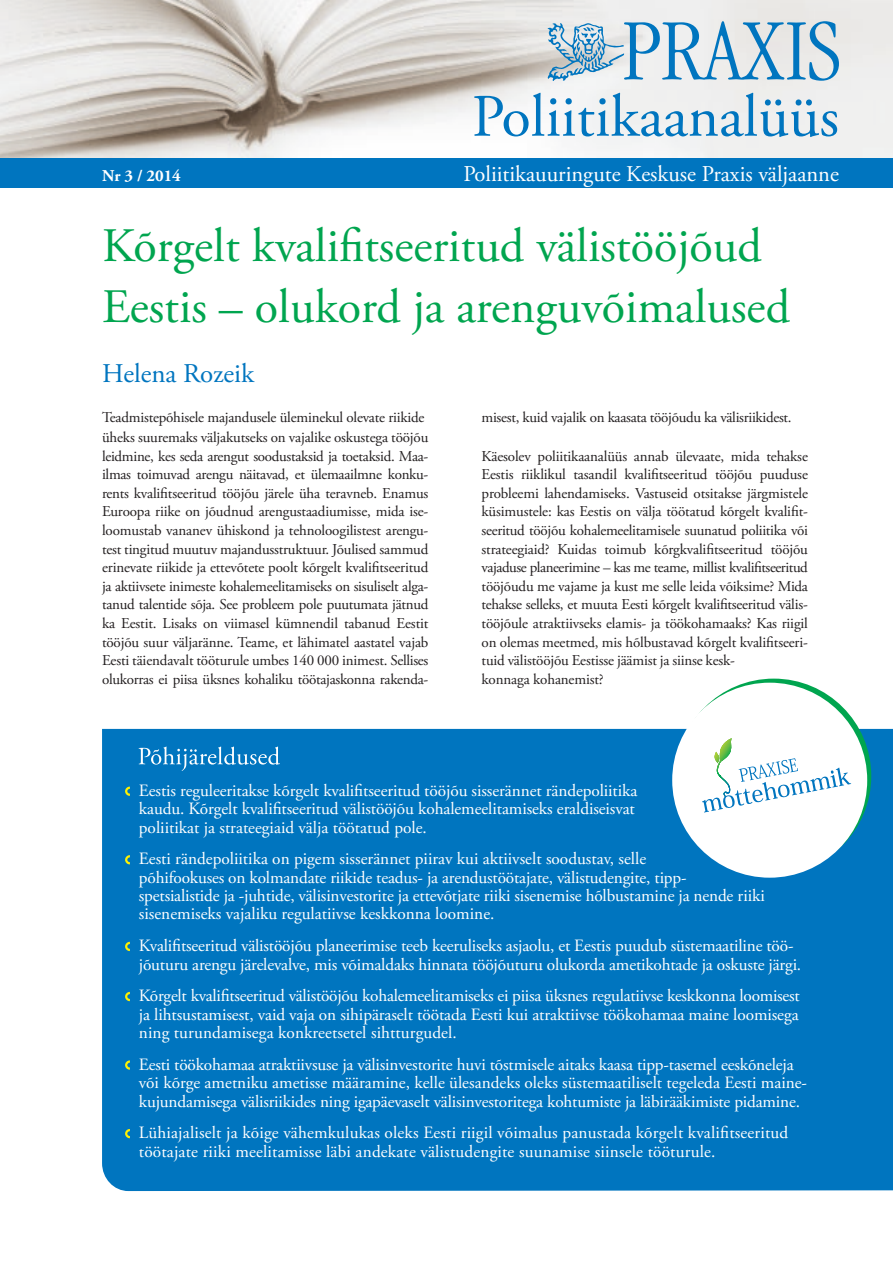
<style>
.page{position:relative;width:893px;height:1263px;background:#fff}
.page>*{position:absolute;margin:0;border:0;box-sizing:border-box;transform-origin:0 0}
.t1{font:60px "Adobe Garamond Pro";color:#0075bf}
.t2{font:48px/60.3px "Adobe Garamond Pro";color:#00a54f}
.t3{font:27px "Adobe Garamond Pro";color:#0075bf}
.t4{font:22.5px "Adobe Garamond Pro";color:#fff}
.t5{font:17.25px/18.5px "Adobe Garamond Pro";letter-spacing:-.005em;color:#fff}
.t6{font:700 16.5px "Adobe Garamond Pro";color:#fff}
.t7{font:15px/18.6px "Adobe Garamond Pro";letter-spacing:-.01em;color:#231f20}
</style>
<div class="page">
<img style="left:0;top:0;width:893px;height:159px">
<div style="left:0;top:159px;width:893px;height:29px;background:#0075bf"></div>
<svg style="left:548px;top:21px;width:291px;height:60px"></svg>
<div style="left:102px;top:729px;width:791px;height:462px;background:#0075bf"></div>
<svg style="left:676px;top:679px;width:195px;height:195px"></svg>
<div style="left:672px;top:683px;width:195px;height:195px;background:#fff;border-radius:50%"></div>
<svg style="left:702px;top:738px;width:149px;height:74px"></svg>
<svg style="left:125px;top:787px;width:5px;height:9px"></svg>
<svg style="left:125px;top:855px;width:5px;height:9px"></svg>
<svg style="left:125px;top:942px;width:5px;height:9px"></svg>
<svg style="left:125px;top:992px;width:5px;height:9px"></svg>
<svg style="left:125px;top:1060px;width:5px;height:10px"></svg>
<svg style="left:125px;top:1129px;width:5px;height:9px"></svg>
<svg style="left:139px;top:746px;width:141px;height:25px;background:#2c8cc9"></svg>
<h1 class="t1" style="left:472px;top:93px;width:369px">Poliitikaanalüüs</h1>
<p class="t6" style="left:102px;top:169px;width:80px">Nr 3 / 2014</p>
<h3 class="t4" style="left:463px;top:165px;width:377px">Poliitikauuringute Keskuse Praxis väljaanne</h3>
<h2 class="t2" style="left:102px;top:220px;width:689px">Kõrgelt kvalifitseeritud välistööjõud<br>Eestis – olukord ja arenguvõimalused</h2>
<h3 class="t3" style="left:102px;top:363px;width:154px">Helena Rozeik</h3>
<p class="t7" style="left:102px;top:408px;width:328px;line-height:20.1px">Teadmistepõhisele majandusele üleminekul olevate riikide üheks suuremaks väljakutseks on vajalike oskustega tööjõu</p>
<p class="t7" style="left:102px;top:448px;width:328px;text-align:justify">leidmine, kes seda arengut soodustaksid ja toetaksid. Maa&shy;ilmas toimuvad arengu näitavad, et ülemaailmne konku&shy;rents kvalifitseeritud tööjõu järele üha teravneb. Enamus Euroopa riike on jõudnud arengustaadiumisse, mida ise&shy;loomustab vananev ühiskond ja tehnoloogilistest arengu&shy;test tingitud muutuv majandusstruktuur. Jõulised sammud erinevate riikide ja ettevõtete poolt kõrgelt kvalifitseeritud ja aktiivsete inimeste kohalemeelitamiseks on sisuliselt alga&shy;tanud talentide sõja. See probleem pole puutumata jätnud ka Eestit. Lisaks on viimasel kümnendil tabanud Eestit tööjõu suur väljaränne. Teame, et lähimatel aastatel vajab Eesti täiendavalt tööturule umbes 140 000 inimest. Sellises olukorras ei piisa üksnes kohaliku töötajaskonna rakenda-</p>
<p class="t7" style="left:482px;top:409px;width:312px">misest, kuid vajalik on kaasata tööjõudu ka välisriikidest.</p>
<p class="t7" style="left:482px;top:448px;width:328px">Käesolev poliitikaanalüüs annab ülevaate, mida tehakse Eestis riiklikul tasandil kvalifitseeritud tööjõu puuduse probleemi lahendamiseks. Vastuseid otsitakse järgmistele küsimustele: kas Eestis on välja töötatud kõrgelt kvalifit&shy;seeritud tööjõu kohalemeelitamisele suunatud poliitika või strateegiaid? Kuidas toimub kõrgkvalifitseeritud tööjõu vajaduse planeerimine – kas me teame, millist kvalifitseeritud tööjõudu me vajame ja kust me selle leida võiksime? Mida tehakse selleks, et muuta Eesti kõrgelt kvalifitseeritud välis&shy;tööjõule atraktiivseks elamis- ja töökohamaaks? Kas riigil on olemas meetmed, mis hõlbustavad kõrgelt kvalifitseeri&shy;tuid välistööjõu Eestisse jäämist ja siinse kesk-<br>konnaga kohanemist?</p>
<p class="t5" style="left:139px;top:782px;width:500px">Eestis reguleeritakse kõrgelt kvalifitseeritud tööjõu sisserännet rändepoliitika kaudu. Kõrgelt kvalifitseeritud välistööjõu kohalemeelitamiseks eraldiseisvat poliitikat ja strateegiaid välja töötatud pole.</p>
<p class="t5" style="left:139px;top:851px;width:627px">Eesti rändepoliitika on pigem sisserännet piirav kui aktiivselt soodustav, selle<br>põhifookuses on kolmandate riikide teadus- ja arendustöötajate, välistudengite, tipp&shy;spetsialistide ja -juhtide, välisinvestorite ja ettevõtjate riiki sisenemise hõlbustamine ja nende riiki sisenemiseks vajaliku regulatiivse keskkonna loomine.</p>
<p class="t5" style="left:139px;top:938px;width:664px">Kvalifitseeritud välistööjõu planeerimise teeb keeruliseks asjaolu, et Eestis puudub süstemaatiline töö&shy;jõuturu arengu järelevalve, mis võimaldaks hinnata tööjõuturu olukorda ametikohtade ja oskuste järgi.</p>
<p class="t5" style="left:139px;top:988px;width:662px;text-align:justify">Kõrgelt kvalifitseeritud välistööjõu kohalemeelitamiseks ei piisa üksnes regulatiivse keskkonna loomisest ja lihtsustamisest, vaid vaja on sihipäraselt töötada Eesti kui atraktiivse töökohamaa maine loomisega ning turundamisega konkreetsetel sihtturgudel.</p>
<p class="t5" style="left:139px;top:1056px;width:670px">Eesti töökohamaa atraktiivsuse ja välisinvestorite huvi tõstmisele aitaks kaasa tipp-tasemel eeskõneleja või kõrge ametniku ametisse määramine, kelle ülesandeks oleks süstemaatiliselt tegeleda Eesti maine&shy;kujundamisega välisriikides ning igapäevaselt välisinvestoritega kohtumiste ja läbirääkimiste pidamine.</p>
<p class="t5" style="left:139px;top:1125px;width:651px">Lühiajaliselt ja kõige vähemkulukas oleks Eesti riigil võimalus panustada kõrgelt kvalifitseeritud töötajate riiki meelitamisse läbi andekate välistudengite suunamise siinsele tööturule.</p>
</div>
